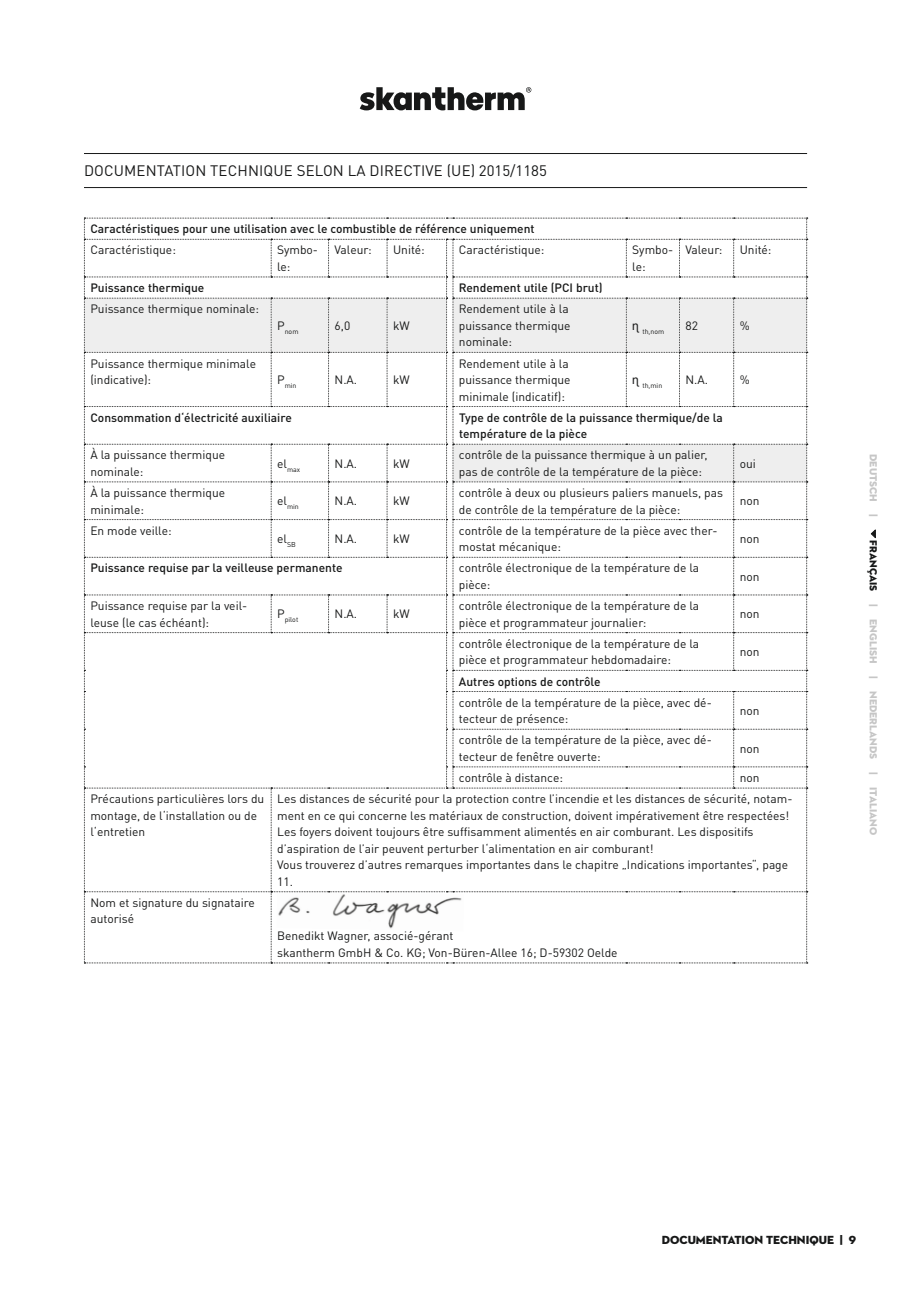
<style>
.page{position:relative;width:906px;height:1289px;background:#fff}
.page>*{position:absolute;margin:0;border:0;box-sizing:border-box;transform-origin:0 0}
.t1{font:15px "DIN Pro";letter-spacing:.01em;color:#171818}
.t2{font:12px/16.5px "DIN Pro";color:#171818}
.t3{font:500 12px/16.5px "DIN Pro";color:#171818}
.t4{font:12px "Neutraface 2 Display Titling";color:#171818}
.t5{font:10.5px "Neutraface 2 Display Titling";color:#c6c6c6}
.t6{font:7.05px "DIN Pro";color:#171818}
.s1{color:#171818}
</style>
<div class="page">
<svg style="left:360px;top:87px;width:171px;height:23px"></svg>
<hr style="left:84px;top:187px;width:723px;height:1px;background:#171818">
<hr style="left:84px;top:153px;width:723px;height:1px;background:#171818">
<svg style="left:870px;top:529px;width:6px;height:9px"></svg>
<svg style="left:84px;top:218px;width:723px;height:745px"></svg>
<p class="t1" style="left:84px;top:159px;width:464px">DOCUMENTATION TECHNIQUE SELON LA DIRECTIVE (UE) 2015/1185</p>
<p class="t3" style="left:90px;top:219px;width:446px">Caractéristiques pour une utilisation avec le combustible de référence uniquement</p>
<p class="t2" style="left:90px;top:241px;width:87px">Caractéristique:</p>
<p class="t2" style="left:277px;top:241px;width:42px">Symbo&shy;le:</p>
<p class="t2" style="left:334px;top:241px;width:39px">Valeur:</p>
<p class="t2" style="left:393px;top:241px;width:33px">Unité:</p>
<p class="t2" style="left:459px;top:241px;width:87px">Caractéristique:</p>
<p class="t2" style="left:632px;top:241px;width:42px">Symbo&shy;le:</p>
<p class="t2" style="left:685px;top:241px;width:39px">Valeur:</p>
<p class="t2" style="left:739px;top:241px;width:33px">Unité:</p>
<p class="t3" style="left:90px;top:278px;width:115px">Puissance thermique</p>
<p class="t3" style="left:459px;top:278px;width:145px">Rendement utile (PCI brut)</p>
<p class="t2" style="left:90px;top:299px;width:170px">Puissance thermique nominale:</p>
<p class="t6" style="left:277px;top:326px;width:23px"><sup>P</sup>nom</p>
<p class="t2" style="left:334px;top:316px;width:17px">6,0</p>
<p class="t2" style="left:393px;top:316px;width:18px">kW</p>
<p class="t2" style="left:459px;top:299px;width:113px">Rendement utile à la puissance thermique nominale:</p>
<p class="t2" style="left:685px;top:316px;width:14px">82</p>
<p class="t2" style="left:739px;top:316px;width:11px">%</p>
<p class="t6" style="left:642px;top:326px;width:23px">th,nom</p>
<p class="t2" style="left:90px;top:354px;width:167px">Puissance thermique minimale (indicative):</p>
<p class="t6" style="left:277px;top:380px;width:21px"><sup>P</sup>min</p>
<p class="t2" style="left:334px;top:370px;width:24px">N.A.</p>
<p class="t2" style="left:393px;top:370px;width:18px">kW</p>
<p class="t2" style="left:459px;top:354px;width:113px">Rendement utile à la puissance thermique minimale (indicatif):</p>
<p class="t6" style="left:642px;top:380px;width:21px">th,min</p>
<p class="t2" style="left:685px;top:370px;width:24px">N.A.</p>
<p class="t2" style="left:739px;top:370px;width:11px">%</p>
<p class="t3" style="left:90px;top:408px;width:203px">Consommation d‘électricité auxiliaire</p>
<p class="t3" style="left:459px;top:408px;width:265px">Type de contrôle de la puissance thermique/de la température de la pièce</p>
<p class="t2" style="left:90px;top:445px;width:136px">À la puissance thermique nominale:</p>
<p class="t6" style="left:277px;top:463px;width:24px"><sup>el</sup>max</p>
<p class="t2" style="left:334px;top:454px;width:24px">N.A.</p>
<p class="t2" style="left:393px;top:454px;width:18px">kW</p>
<p class="t2" style="left:459px;top:445px;width:250px">contrôle de la puissance thermique à un palier, pas de contrôle de la température de la pièce:</p>
<p class="t2" style="left:739px;top:454px;width:18px">oui</p>
<p class="t2" style="left:90px;top:483px;width:136px">À la puissance thermique minimale:</p>
<p class="t6" style="left:277px;top:501px;width:23px"><sup>el</sup>min</p>
<p class="t2" style="left:334px;top:491px;width:24px">N.A.</p>
<p class="t2" style="left:393px;top:491px;width:18px">kW</p>
<p class="t2" style="left:459px;top:483px;width:265px">contrôle à deux ou plusieurs paliers manuels, pas de contrôle de la température de la pièce:</p>
<p class="t2" style="left:739px;top:491px;width:21px">non</p>
<p class="t2" style="left:90px;top:521px;width:83px">En mode veille:</p>
<p class="t2" style="left:277px;top:529px;width:20px">el<sub>SB</sub></p>
<p class="t2" style="left:334px;top:529px;width:24px">N.A.</p>
<p class="t2" style="left:393px;top:529px;width:18px">kW</p>
<p class="t2" style="left:459px;top:521px;width:260px">contrôle de la température de la pièce avec ther&shy;mostat mécanique:</p>
<p class="t2" style="left:739px;top:529px;width:21px">non</p>
<p class="t3" style="left:90px;top:558px;width:254px">Puissance requise par la veilleuse permanente</p>
<p class="t2" style="left:459px;top:558px;width:242px">contrôle électronique de la température de la pièce:</p>
<p class="t2" style="left:739px;top:567px;width:21px">non</p>
<p class="t2" style="left:90px;top:596px;width:158px">Puissance requise par la veil&shy;leuse (le cas échéant):</p>
<p class="t6" style="left:277px;top:614px;width:23px"><sup>P</sup>pilot</p>
<p class="t2" style="left:334px;top:604px;width:24px">N.A.</p>
<p class="t2" style="left:393px;top:604px;width:18px">kW</p>
<p class="t2" style="left:459px;top:596px;width:242px">contrôle électronique de la température de la pièce et programmateur journalier:</p>
<p class="t2" style="left:739px;top:604px;width:21px">non</p>
<p class="t2" style="left:459px;top:634px;width:242px">contrôle électronique de la température de la pièce et programmateur hebdomadaire:</p>
<p class="t2" style="left:739px;top:642px;width:21px">non</p>
<p class="t3" style="left:459px;top:671px;width:143px">Autres options de contrôle</p>
<p class="t2" style="left:459px;top:693px;width:254px">contrôle de la température de la pièce, avec dé&shy;tecteur de présence:</p>
<p class="t2" style="left:739px;top:701px;width:21px">non</p>
<p class="t2" style="left:459px;top:730px;width:254px">contrôle de la température de la pièce, avec dé&shy;tecteur de fenêtre ouverte:</p>
<p class="t2" style="left:739px;top:739px;width:21px">non</p>
<p class="t2" style="left:459px;top:768px;width:105px">contrôle à distance:</p>
<p class="t2" style="left:739px;top:768px;width:21px">non</p>
<p class="t2" style="left:90px;top:789px;width:175px">Précautions particulières lors du montage, de l‘installation ou de l‘entretien</p>
<p class="t2" style="left:277px;top:789px;width:517px">Les distances de sécurité pour la protection contre l’incendie et les distances de sécurité, notam&shy;ment en ce qui concerne les matériaux de construction, doivent impérativement être respectées!<br>Les foyers doivent toujours être suffisamment alimentés en air comburant. Les dispositifs d’aspiration de l’air peuvent perturber l‘alimentation en air comburant!<br>Vous trouverez d’autres remarques importantes dans le chapitre „Indications importantes“, page 11.</p>
<p class="t2" style="left:90px;top:893px;width:166px">Nom et signature du signataire autorisé</p>
<p class="t2" style="left:277px;top:926px;width:342px">Benedikt Wagner, associé-gérant<br>skantherm GmbH &amp; Co. KG; Von-Büren-Allee 16; D-59302 Oelde</p>
<p class="t5" style="left:880px;top:454px;width:64px;rotate:90deg">DEUTSCH |</p>
<p class="t5" style="left:880px;top:540px;width:296px;rotate:90deg"><span class="s1">FRANÇAIS</span> | ENGLISH | NEDERLANDS | ITALIANO</p>
<p class="t4" style="left:662px;top:1232px;width:183px">DOCUMENTATION TECHNIQUE |</p>
<p class="t4" style="left:849px;top:1232px;width:9px">9</p>
</div>
